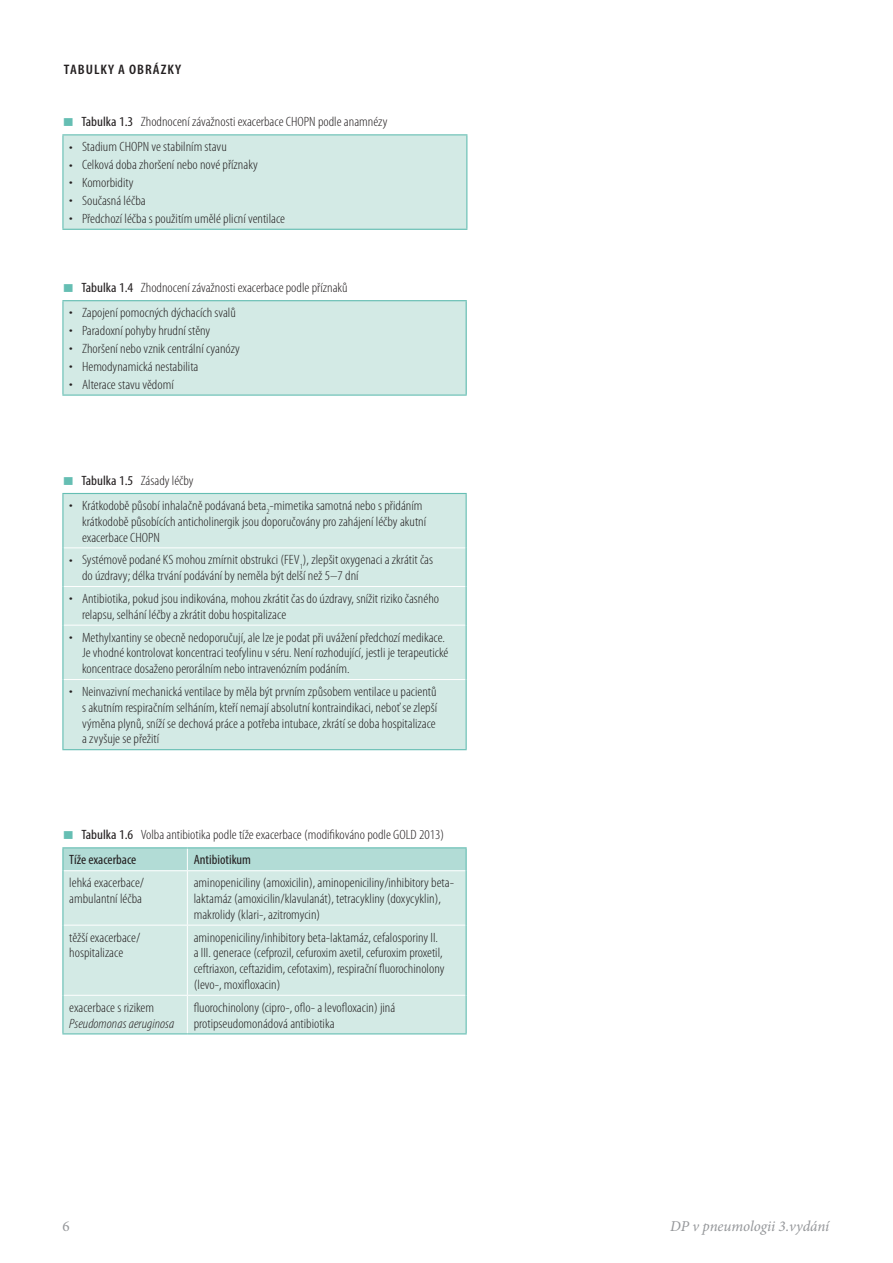
<style>
.page{position:relative;width:893px;height:1263px;background:#fff}
.page>*{position:absolute;margin:0;border:0;box-sizing:border-box;transform-origin:0 0}
.t1{font:italic 15px "Minion Pro";letter-spacing:-.005em;color:#949699}
.t2{font:15px "Minion Pro";color:#949699}
.t3{font:600 condensed 13.8px "Myriad Pro";letter-spacing:.065em;color:#231f20;scale:1.1 1}
.t4{font:300 condensed 13.5px/15.8px "Myriad Pro";color:#231f20;scale:1.1 1}
.t5{font:italic 300 condensed 13.5px "Myriad Pro";color:#231f20;scale:1.1 1}
.t6{font:condensed 13.5px "Myriad Pro";color:#231f20;scale:1.05 1}
.s1{font-weight:400}
</style>
<div class="page">
<div style="left:63px;top:135px;width:404px;height:94px;background:#d3eae5"></div>
<hr style="left:62px;top:134px;width:405px;height:1px;background:#65beb3">
<hr style="left:62px;top:135px;width:1px;height:94px;background:#65beb3">
<hr style="left:466px;top:135px;width:1px;height:94px;background:#65beb3">
<hr style="left:62px;top:229px;width:405px;height:1px;background:#65beb3">
<div style="left:63px;top:301px;width:403px;height:94px;background:#d3eae5"></div>
<hr style="left:62px;top:300px;width:405px;height:1px;background:#65beb3">
<hr style="left:62px;top:301px;width:1px;height:93px;background:#65beb3">
<hr style="left:466px;top:301px;width:1px;height:93px;background:#65beb3">
<hr style="left:62px;top:394px;width:405px;height:2px;background:#65beb3">
<div style="left:63px;top:494px;width:403px;height:255px;background:#d3eae5"></div>
<hr style="left:63px;top:547px;width:403px;height:1px;background:#fff">
<hr style="left:63px;top:586px;width:403px;height:1px;background:#fff">
<hr style="left:63px;top:625px;width:403px;height:1px;background:#fff">
<hr style="left:63px;top:679px;width:403px;height:1px;background:#fff">
<hr style="left:62px;top:493px;width:405px;height:1px;background:#65beb3">
<hr style="left:62px;top:494px;width:1px;height:54px;background:#65beb3">
<hr style="left:466px;top:494px;width:1px;height:54px;background:#65beb3">
<hr style="left:62px;top:548px;width:1px;height:38px;background:#65beb3">
<hr style="left:466px;top:548px;width:1px;height:38px;background:#65beb3">
<hr style="left:62px;top:586px;width:1px;height:39px;background:#65beb3">
<hr style="left:466px;top:586px;width:1px;height:39px;background:#65beb3">
<hr style="left:62px;top:625px;width:1px;height:54px;background:#65beb3">
<hr style="left:466px;top:625px;width:1px;height:54px;background:#65beb3">
<hr style="left:62px;top:679px;width:1px;height:70px;background:#65beb3">
<hr style="left:466px;top:679px;width:1px;height:70px;background:#65beb3">
<hr style="left:62px;top:749px;width:405px;height:1px;background:#65beb3">
<div style="left:63px;top:871px;width:403px;height:162px;background:#d3eae5"></div>
<hr style="left:187px;top:871px;width:1px;height:54px;background:#fff">
<hr style="left:63px;top:925px;width:124px;height:1px;background:#fff">
<hr style="left:187px;top:925px;width:279px;height:1px;background:#fff">
<hr style="left:187px;top:925px;width:1px;height:70px;background:#fff">
<hr style="left:63px;top:995px;width:124px;height:1px;background:#fff">
<hr style="left:187px;top:995px;width:279px;height:1px;background:#fff">
<hr style="left:187px;top:996px;width:1px;height:37px;background:#fff">
<hr style="left:62px;top:847px;width:125px;height:1px;background:#65beb3">
<hr style="left:187px;top:847px;width:280px;height:1px;background:#65beb3">
<svg style="left:62px;top:848px;width:405px;height:23px;background:#b3dcd6"></svg>
<hr style="left:62px;top:871px;width:1px;height:54px;background:#65beb3">
<hr style="left:466px;top:871px;width:1px;height:54px;background:#65beb3">
<hr style="left:62px;top:925px;width:1px;height:70px;background:#65beb3">
<hr style="left:466px;top:925px;width:1px;height:70px;background:#65beb3">
<hr style="left:62px;top:995px;width:1px;height:38px;background:#65beb3">
<hr style="left:466px;top:995px;width:1px;height:38px;background:#65beb3">
<hr style="left:62px;top:1033px;width:125px;height:1px;background:#65beb3">
<hr style="left:187px;top:1033px;width:280px;height:1px;background:#65beb3">
<p class="t3" style="left:64px;top:62px;width:108px">TABULKY A OBRÁZKY</p>
<p class="t4" style="left:81px;top:114px;width:280px"><span class="s1">Tabulka 1.3</span> Zhodnocení závažnosti exacerbace CHOPN podle anamnézy</p>
<p class="t4" style="left:69px;top:139px;width:145px">• Stadium CHOPN ve stabilním stavu</p>
<p class="t4" style="left:69px;top:157px;width:173px">• Celková doba zhoršení nebo nové příznaky</p>
<p class="t4" style="left:69px;top:175px;width:60px">• Komorbidity</p>
<p class="t4" style="left:69px;top:193px;width:71px">• Současná léčba</p>
<p class="t4" style="left:69px;top:211px;width:198px">• Předchozí léčba s použitím umělé plicní ventilace</p>
<p class="t4" style="left:81px;top:280px;width:244px"><span class="s1">Tabulka 1.4</span> Zhodnocení závažnosti exacerbace podle příznaků</p>
<p class="t4" style="left:69px;top:305px;width:153px">• Zapojení pomocných dýchacích svalů</p>
<p class="t4" style="left:69px;top:323px;width:130px">• Paradoxní pohyby hrudní stěny</p>
<p class="t4" style="left:69px;top:341px;width:157px">• Zhoršení nebo vznik centrální cyanózy</p>
<p class="t4" style="left:69px;top:359px;width:119px">• Hemodynamická nestabilita</p>
<p class="t4" style="left:69px;top:377px;width:96px">• Alterace stavu vědomí</p>
<p class="t4" style="left:81px;top:473px;width:103px"><span class="s1">Tabulka 1.5</span> Zásady léčby</p>
<p class="t4" style="left:82px;top:498px;width:314px;text-indent:-13px">• Krátkodobě působí inhalačně podávaná beta<sub>2</sub>-mimetika samotná nebo s přidáním krátkodobě působících anticholinergik jsou doporučovány pro zahájení léčby akutní exacerbace CHOPN</p>
<p class="t4" style="left:82px;top:552px;width:321px;text-indent:-13px">• Systémově podané KS mohou zmírnit obstrukci (FEV<sub>1</sub>), zlepšit oxygenaci azkrátit čas doúzdravy; délka trvání podávání by neměla být delší než 5–7 dní</p>
<p class="t4" style="left:82px;top:591px;width:326px;text-indent:-13px">• Antibiotika, pokud jsou indikována, mohou zkrátit čas do úzdravy, snížit riziko časného relapsu, selhání léčby azkrátit dobu hospitalizace</p>
<p class="t4" style="left:82px;top:630px;width:334px;text-indent:-13px">• Methylxantiny se obecně nedoporučují, ale lze je podat při uvážení předchozí medikace.<br>Je vhodné kontrolovat koncentraci teofylinu v séru. Není rozhodující, jestli je terapeutické koncentrace dosaženo perorálním nebo intravenózním podáním.</p>
<p class="t4" style="left:82px;top:684px;width:324px;text-align:justify;text-indent:-13px">• Neinvazivní mechanická ventilace by měla být prvním způsobem ventilace u pacientů sakutním respiračním selháním, kteří nemají absolutní kontraindikaci, neboť se zlepší výměna plynů, sníží se dechová práce apotřeba intubace, zkrátí se doba hospitalizace azvyšuje se přežití</p>
<p class="t4" style="left:69px;top:823px;width:342px;line-height:25px;text-indent:12px"><span class="s1">Tabulka 1.6</span> Volba antibiotika podle tíže exacerbace (modifikováno podle GOLD 2013)<br><span class="s1">Tíže exacerbace</span></p>
<p class="t6" style="left:194px;top:852px;width:56px">Antibiotikum</p>
<p class="t4" style="left:69px;top:875px;width:70px">lehká exacerbace/ ambulantní léčba</p>
<p class="t4" style="left:194px;top:875px;width:238px">aminopeniciliny (amoxicilin), aminopeniciliny/inhibitory beta&shy;laktamáz (amoxicilin/klavulanát), tetracykliny (doxycyklin), makrolidy (klari-, azitromycin)</p>
<p class="t4" style="left:69px;top:930px;width:66px">těžší exacerbace/ hospitalizace</p>
<p class="t4" style="left:194px;top:930px;width:229px">aminopeniciliny/inhibitory beta-laktamáz, cefalosporiny II. a III. generace (cefprozil, cefuroxim axetil, cefuroxim proxetil, ceftriaxon, ceftazidim, cefotaxim), respirační fluorochinolony (levo-, moxifloxacin)</p>
<p class="t4" style="left:69px;top:1000px;width:79px">exacerbace s rizikem</p>
<p class="t5" style="left:69px;top:1016px;width:97px">Pseudomonas aeruginosa</p>
<p class="t4" style="left:194px;top:1000px;width:185px">fluorochinolony (cipro-, oflo- a levofloxacin) jiná protipseudomonádová antibiotika</p>
<p class="t2" style="left:62px;top:1216px;width:9px">6</p>
<p class="t1" style="left:670px;top:1216px;width:160px">DP v pneumologii 3.vydání</p>
</div>
